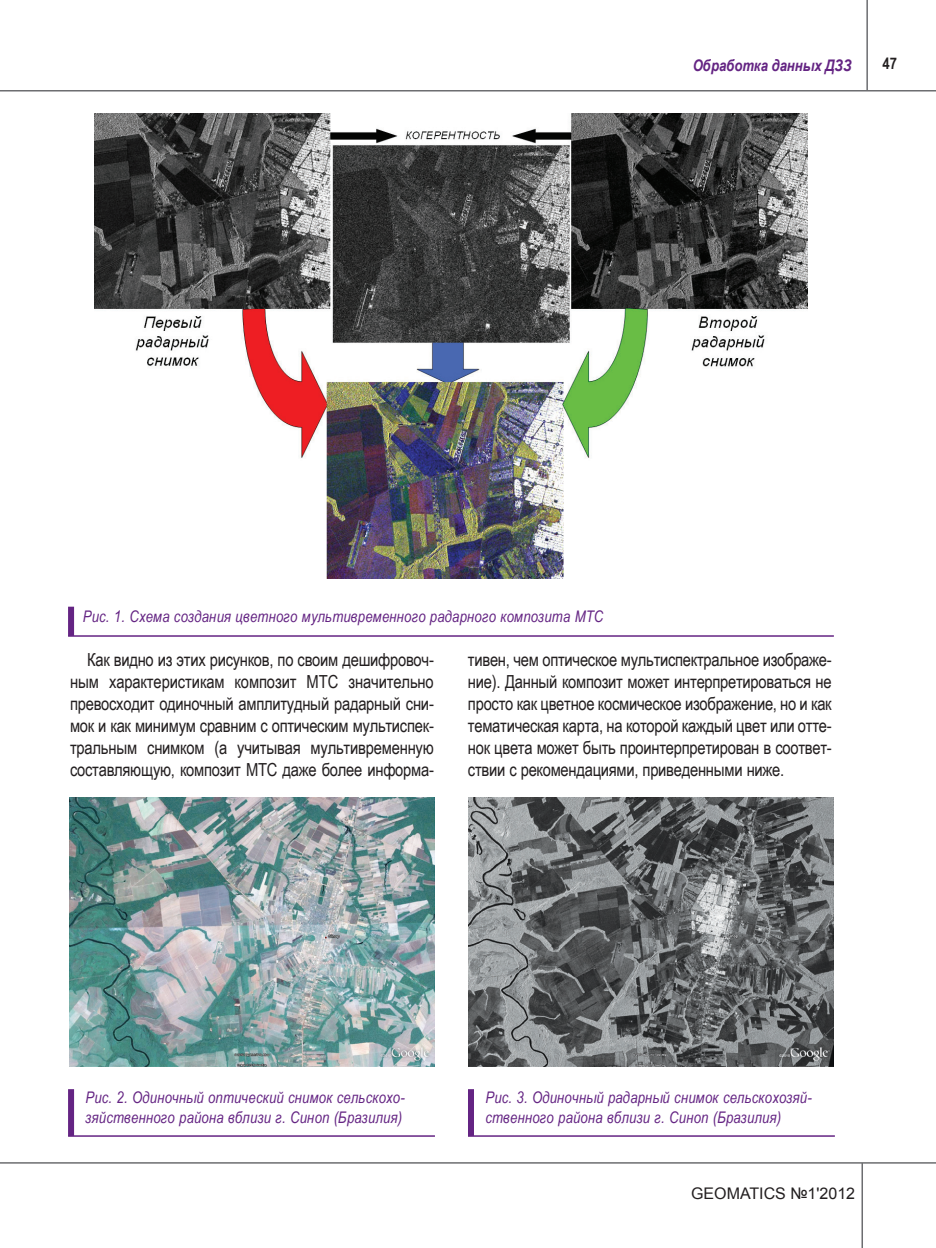
<style>
.page{position:relative;width:936px;height:1248px;background:#fff}
.page>*{position:absolute;margin:0;border:0;box-sizing:border-box;transform-origin:0 0}
.tekst{font:18px/22px "Arial Narrow";letter-spacing:-.015em;color:#231f20;text-align:justify}
.t1{font:italic 16px/20px "Arial Narrow";letter-spacing:.01em;color:#642483}
.t2{font:italic 700 16px "Arial Narrow";color:#642483}
.t3{font:16px "Arial";color:#231f20}
.t4{font:700 16px "Arial Narrow";color:#231f20}
</style>
<div class="page">
<hr style="left:866px;top:0;width:1px;height:91px;background:#6c6d70">
<hr style="left:861px;top:1162px;width:1px;height:85px;background:#6c6d70">
<hr style="left:0;top:90px;width:935px;height:1px;background:#6c6d70">
<hr style="left:0;top:1161px;width:935px;height:2px;background:#6c6d70">
<img style="left:94px;top:113px;width:713px;height:465px">
<hr style="left:68px;top:635px;width:765px;height:1px;background:#642483">
<div style="left:68px;top:606px;width:6px;height:30px;background:#642483"></div>
<img style="left:69px;top:797px;width:366px;height:269px">
<img style="left:468px;top:797px;width:365px;height:269px">
<hr style="left:68px;top:1135px;width:367px;height:1px;background:#642483">
<div style="left:68px;top:1089px;width:6px;height:46px;background:#642483"></div>
<hr style="left:468px;top:1135px;width:366px;height:1px;background:#642483">
<div style="left:468px;top:1089px;width:6px;height:46px;background:#642483"></div>
<p class="t2" style="left:692px;top:53px;width:161px">Обработка данных ДЗЗ</p>
<p class="t4" style="left:882px;top:51px;width:16px">47</p>
<p class="t1" style="left:83px;top:606px;width:522px">Рис. 1. Схема создания цветного мультивременного радарного композита MTC</p>
<p class="tekst" style="left:70px;top:648px;width:365px;text-indent:17px">Как видно из этих рисунков, по своим дешифровоч&shy;ным характеристикам композит MTC значительно превосходит одиночный амплитудный радарный сни&shy;мок и как минимум сравним с оптическим мультиспек&shy;тральным снимком (а учитывая мультивременную составляющую, композит MTC даже более информа-</p>
<p class="tekst" style="left:468px;top:648px;width:365px">тивен, чем оптическое мультиспектральное изображе&shy;ние). Данный композит может интерпретироваться не просто как цветное космическое изображение, но и как тематическая карта, на которой каждый цвет или отте&shy;нок цвета может быть проинтерпретирован в соответ&shy;ствии с рекомендациями, приведенными ниже.</p>
<p class="t1" style="left:85px;top:1086px;width:321px">Рис. 2. Одиночный оптический снимок сельскохо&shy;зяйственного района вблизи г. Синоп (Бразилия)</p>
<p class="t1" style="left:485px;top:1086px;width:328px">Рис. 3. Одиночный радарный снимок сельскохозяй&shy;ственного района вблизи г. Синоп (Бразилия)</p>
<p class="t3" style="left:691px;top:1182px;width:165px">GEOMATICS №1'2012</p>
</div>
